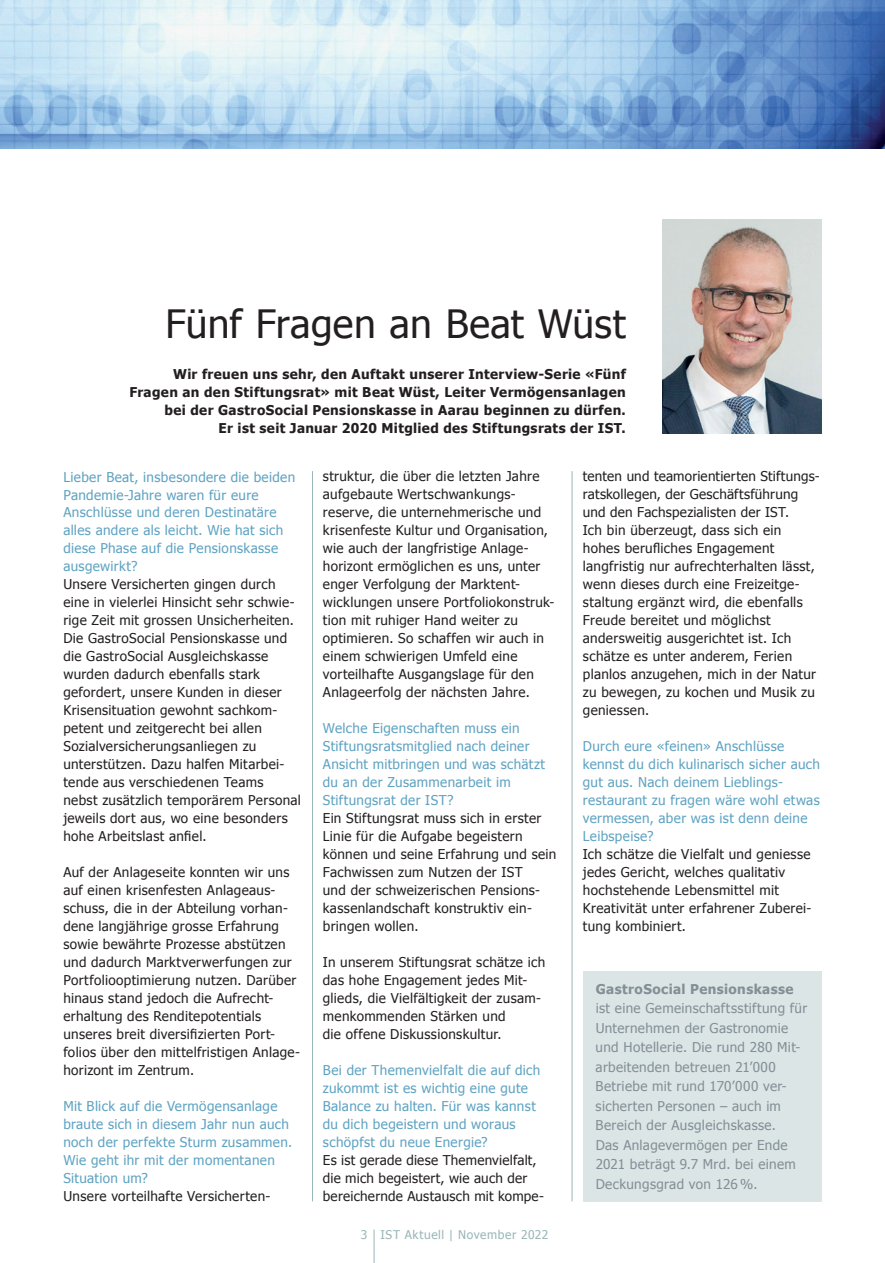
<style>
.page{position:relative;width:885px;height:1263px;background:#fff}
.page>*{position:absolute;margin:0;border:0;box-sizing:border-box;transform-origin:0 0}
.t1{font:39px "Tahoma";letter-spacing:.005em;color:#231f20}
.t2{font:13.5px/18px "Tahoma";letter-spacing:.025em;color:#231f20}
.t3{font:13.5px/18px "Tahoma";letter-spacing:.025em;color:#5fa3c2}
.t4{font:13.5px/19.5px "Tahoma";letter-spacing:.025em;color:#828f96}
.t5{font:700 13.5px/18px "Tahoma";letter-spacing:.03em;color:#231f20;text-align:right}
.t6{font:700 13.5px "Tahoma";letter-spacing:.03em;color:#828f96}
.t7{font:12px "Tahoma";letter-spacing:.05em;color:#99b6b8}
</style>
<div class="page">
<img style="left:0;top:0;width:884px;height:149px">
<hr style="left:374px;top:1229px;width:1px;height:34px;background:#99b6b8">
<hr style="left:312px;top:471px;width:1px;height:730px;background:#99b6b8">
<hr style="left:571px;top:471px;width:1px;height:730px;background:#99b6b8">
<img style="left:662px;top:219px;width:159px;height:214px">
<div style="left:583px;top:971px;width:238px;height:230px;background:#dce5e6"></div>
<h1 class="t1" style="left:165px;top:298px;width:461px">Fünf Fragen an Beat Wüst</h1>
<p class="t5" style="left:129px;top:364px;width:498px">Wir freuen uns sehr, den Auftakt unserer Interview-Serie «Fünf Fragen an den Stiftungsrat» mit Beat Wüst, Leiter Vermögensanlagen bei der GastroSocial Pensionskasse in Aarau beginnen zu dürfen.<br>Er ist seit Januar 2020 Mitglied des Stiftungsrats der IST.</p>
<p class="t3" style="left:63px;top:467px;width:233px">Lieber Beat, insbesondere die beiden<br>Pandemie-Jahre waren für eure<br>Anschlüsse und deren Destinatäre alles andere als leicht. Wie hat sich diese Phase auf die Pensionskasse ausgewirkt?</p>
<p class="t2" style="left:63px;top:575px;width:239px">Unsere Versicherten gingen durch eine in vielerlei Hinsicht sehr schwie&shy;rige Zeit mit grossen Unsicherheiten.<br>Die GastroSocial Pensionskasse und die GastroSocial Ausgleichskasse wurden dadurch ebenfalls stark gefordert, unsere Kunden in dieser Krisensituation gewohnt sachkom&shy;petent und zeitgerecht bei allen Sozialversicherungsanliegen zu unterstützen. Dazu halfen Mitarbei&shy;tende aus verschiedenen Teams<br>nebst zusätzlich temporärem Personal jeweils dort aus, wo eine besonders hohe Arbeitslast anfiel.</p>
<p class="t2" style="left:63px;top:863px;width:238px">Auf der Anlageseite konnten wir uns auf einen krisenfesten Anlageaus&shy;schuss, die in der Abteilung vorhan&shy;dene langjährige grosse Erfahrung sowie bewährte Prozesse abstützen und dadurch Marktverwerfungen zur Portfoliooptimierung nutzen. Darüber hinaus stand jedoch die Aufrecht&shy;erhaltung des Renditepotentials unseres breit diversifizierten Port&shy;folios über den mittelfristigen Anlage&shy;horizont im Zentrum.</p>
<p class="t3" style="left:63px;top:1097px;width:230px">Mit Blick auf die Vermögensanlage braute sich in diesem Jahr nun auch noch der perfekte Sturm zusammen.<br>Wie geht ihr mit der momentanen<br>Situation um?</p>
<p class="t2" style="left:63px;top:1187px;width:208px">Unsere vorteilhafte Versicherten-</p>
<p class="t2" style="left:323px;top:467px;width:233px">struktur, die über die letzten Jahre aufgebaute Wertschwankungs&shy;reserve, die unternehmerische und krisenfeste Kultur und Organisation, wie auch der langfristige Anlage&shy;horizont ermöglichen es uns, unter enger Verfolgung der Marktent&shy;wicklungen unsere Portfoliokonstruk&shy;tion mit ruhiger Hand weiter zu optimieren. So schaffen wir auch in einem schwierigen Umfeld eine vorteilhafte Ausgangslage für den Anlageerfolg der nächsten Jahre.</p>
<p class="t3" style="left:323px;top:719px;width:224px">Welche Eigenschaften muss ein<br>Stiftungsratsmitglied nach deiner<br>Ansicht mitbringen und was schätzt du an der Zusammenarbeit im<br>Stiftungsrat der IST?</p>
<p class="t2" style="left:323px;top:809px;width:235px">Ein Stiftungsrat muss sich in erster<br>Linie für die Aufgabe begeistern können und seine Erfahrung und sein<br>Fachwissen zum Nutzen der IST<br>und der schweizerischen Pensions&shy;kassenlandschaft konstruktiv ein&shy;bringen wollen.</p>
<p class="t2" style="left:323px;top:953px;width:224px">In unserem Stiftungsrat schätze ich das hohe Engagement jedes Mit&shy;glieds, die Vielfältigkeit der zusam&shy;menkommenden Stärken und<br>die offene Diskussionskultur.</p>
<p class="t3" style="left:323px;top:1061px;width:219px">Bei der Themenvielfalt die auf dich zukommt ist es wichtig eine gute<br>Balance zu halten. Für was kannst du dich begeistern und woraus schöpfst du neue Energie?</p>
<p class="t2" style="left:323px;top:1151px;width:222px">Es ist gerade diese Themenvielfalt, die mich begeistert, wie auch der bereichernde Austausch mit kompe-</p>
<p class="t7" style="left:361px;top:1227px;width:189px">3 IST Aktuell | November 2022</p>
<p class="t2" style="left:582px;top:467px;width:237px">tenten und teamorientierten Stiftungs&shy;ratskollegen, der Geschäftsführung und den Fachspezialisten der IST.<br>Ich bin überzeugt, dass sich ein hohes berufliches Engagement langfristig nur aufrechterhalten lässt, wenn dieses durch eine Freizeitge&shy;staltung ergänzt wird, die ebenfalls Freude bereitet und möglichst andersweitig ausgerichtet ist. Ich schätze es unter anderem, Ferien planlos anzugehen, mich in der Natur zu bewegen, zu kochen und Musik zu geniessen.</p>
<p class="t3" style="left:582px;top:737px;width:239px">Durch eure «feinen» Anschlüsse kennst du dich kulinarisch sicher auch gut aus. Nach deinem Lieblings&shy;restaurant zu fragen wäre wohl etwas vermessen, aber was ist denn deine<br>Leibspeise?</p>
<p class="t2" style="left:582px;top:845px;width:230px">Ich schätze die Vielfalt und geniesse jedes Gericht, welches qualitativ hochstehende Lebensmittel mit<br>Kreativität unter erfahrener Zuberei&shy;tung kombiniert.</p>
<p class="t6" style="left:595px;top:979px;width:199px">GastroSocial Pensionskasse</p>
<p class="t4" style="left:595px;top:998px;width:213px">ist eine Gemeinschaftsstiftung für<br>Unternehmen der Gastronomie und Hotellerie. Die rund 280 Mit&shy;arbeitenden betreuen 21ʼ000<br>Betriebe mit rund 170’000 ver&shy;sicherten Personen – auch im<br>Bereich der Ausgleichskasse.<br>Das Anlagevermögen per Ende<br>2021 beträgt 9.7 Mrd. bei einem<br>Deckungsgrad von 126 %.</p>
</div>
